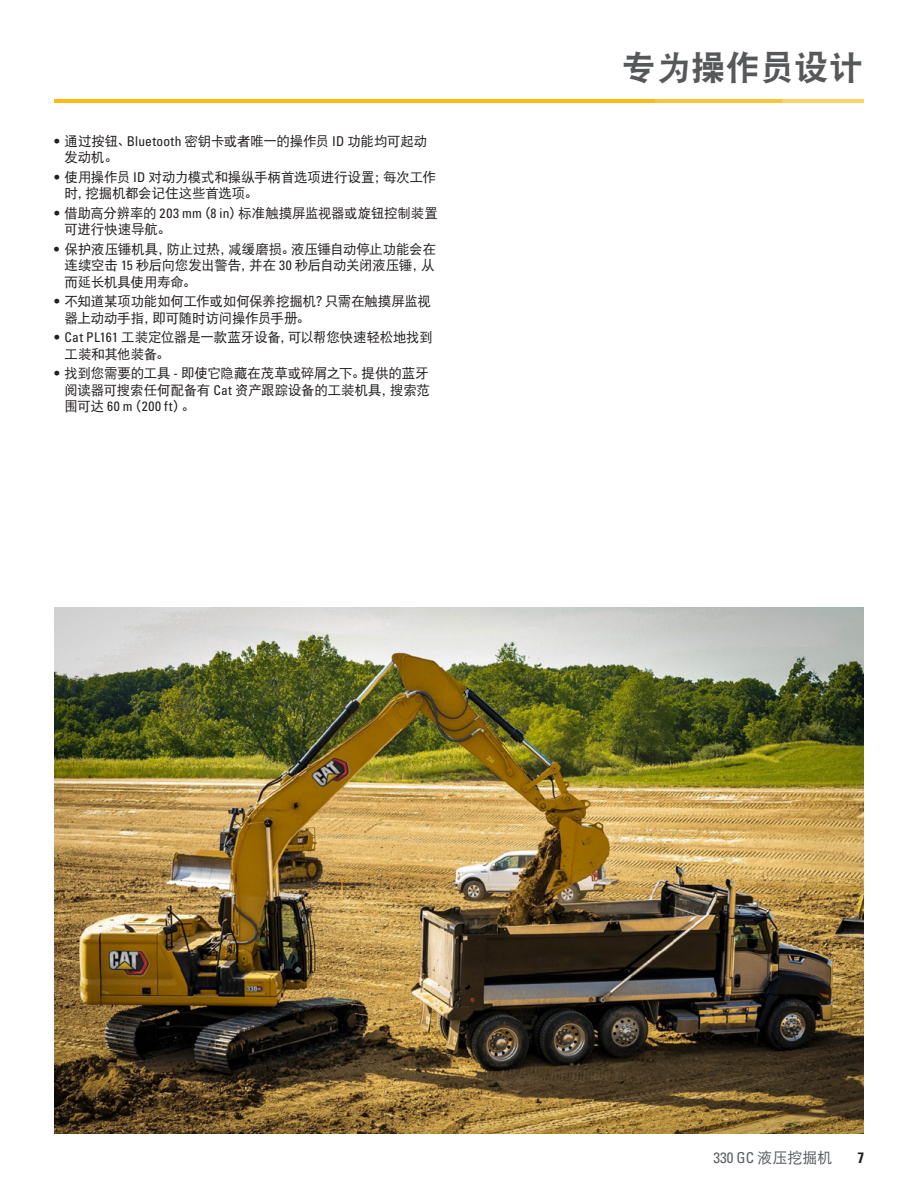
<style>
.page{position:relative;width:918px;height:1188px;background:#fff}
.page>*{position:absolute;margin:0;border:0;box-sizing:border-box;transform-origin:0 0}
.t1{font:34.5px "DFP Hei W9";color:#57585a}
.t2{font:condensed 15px "Univers LTCYR 57";color:#5d6163}
.t3{font:15px "Univers LTCYR 67 Bold Cond";color:#231f20}
.t4{font:13.5px/16.5px "DFP Hei W5";letter-spacing:-.02em;color:#231f20}
.t5{font:condensed 13.5px "Univers LTCYR 57";letter-spacing:.055em;color:#231f20}
.s1{font-family:"Univers LT Std";font-weight:700;font-stretch:condensed}
.s2{font-family:"Univers LTCYR 57";font-stretch:condensed}
.s3{font-family:"DFP Hei W5";font-stretch:normal}
</style>
<div class="page">
<img style="left:54px;top:608px;width:809px;height:526px">
<hr style="left:54px;top:99px;width:601px;height:4px;background:#fcba13">
<hr style="left:654px;top:99px;width:128px;height:4px;background:#fcc437">
<hr style="left:782px;top:99px;width:81px;height:4px;background:#fdd266">
<p class="t4" style="left:65px;top:132px;width:364px;text-indent:-11px"><span class="s1">•</span> 通过按钮、<span class="s2">Bluetooth</span> 密钥卡或者唯一的操作员 <span class="s2">ID</span> 功能均可起动发动机。</p>
<p class="t4" style="left:65px;top:168px;width:373px;text-indent:-11px"><span class="s1">•</span> 使用操作员 <span class="s2">ID</span> 对动力模式和操纵手柄首选项进行设置；每次工作时，挖掘机都会记住这些首选项。</p>
<p class="t4" style="left:64px;top:204px;width:375px;text-indent:-10px"><span class="s1">•</span> 借助高分辨率的 <span class="s2">203 mm</span>（<span class="s2">8 in</span>）标准触摸屏监视器或旋钮控制装置可进行快速导航。</p>
<p class="t4" style="left:64px;top:240px;width:373px;text-align:justify;text-indent:-11px"><span class="s1">•</span> 保护液压锤机具，防止过热，减缓磨损。液压锤自动停止功能会在连续空击 <span class="s2">15</span> 秒后向您发出警告，并在 <span class="s2">30</span> 秒后自动关闭液压锤，从而延长机具使用寿命。</p>
<p class="t4" style="left:65px;top:293px;width:368px;text-indent:-11px"><span class="s1">•</span> 不知道某项功能如何工作或如何保养挖掘机？只需在触摸屏监视器上动动手指，即可随时访问操作员手册。</p>
<p class="t4" style="left:65px;top:329px;width:370px;text-indent:-11px"><span class="s1">•</span> <span class="s2">Cat PL161</span> 工装定位器是一款蓝牙设备，可以帮您快速轻松地找到工装和其他装备。</p>
<p class="t4" style="left:54px;top:365px;width:378px;text-align:right"><span class="s1">•</span> 找到您需要的工具 <span class="s2">-</span> 即使它隐藏在茂草或碎屑之下。提供的蓝牙阅读器可搜索任何配备有 <span class="s2">Cat</span> 资产跟踪设备的工装机具，搜索范</p>
<p class="t5" style="left:65px;top:398px;width:132px"><span class="s3">围可达</span> 60 m<span class="s3">（</span>200 ft<span class="s3">）。</span></p>
<h1 class="t1" style="left:622px;top:49px;width:243px">专为操作员设计</h1>
<p class="t2" style="left:713px;top:1148px;width:121px">330 GC <span class="s3">液压挖掘机</span></p>
<p class="t3" style="left:857px;top:1148px;width:8px">7</p>
</div>
